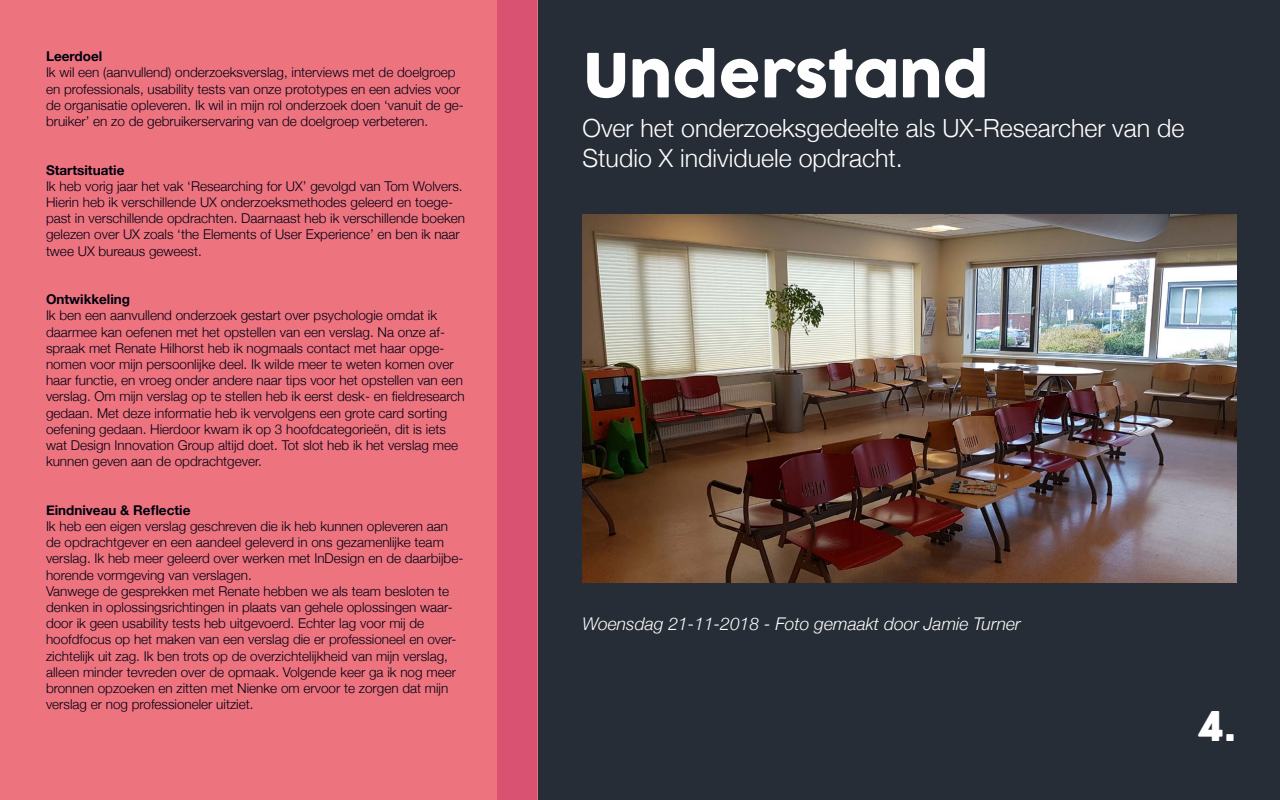
<style>
.page{position:relative;width:1280px;height:800px;background:#262d36}
.page>*{position:absolute;margin:0;border:0;box-sizing:border-box;transform-origin:0 0}
.t1{font:60px "Cocogoose Pro";color:#fefefe}
.t2{font:40px "Cocogoose Pro";color:#fefefe}
.t3{font:300 25px/30px "Helvetica Neue";color:#fffdfe}
.t4{font:italic 300 17.5px "Helvetica Neue";color:#fffdfe}
.t5{font:300 13.5px/16.2px "Helvetica Neue";color:#000110}
.t6{font:700 13.5px "Helvetica Neue";color:#000110}
</style>
<div class="page">
<div style="left:0;top:0;width:538px;height:800px;background:#ed737f"></div>
<div style="left:498px;top:0;width:39px;height:800px;background:#da5272"></div>
<img style="left:582px;top:215px;width:654px;height:367px">
<p class="t6" style="left:46px;top:46px;width:58px">Leerdoel</p>
<p class="t5" style="left:46px;top:63px;width:419px">Ik wil een (aanvullend) onderzoeksverslag, interviews met de doelgroep en professionals, usability tests van onze prototypes en een advies voor de organisatie opleveren. Ik wil in mijn rol onderzoek doen ‘vanuit de ge&shy;bruiker’ en zo de gebruikerservaring van de doelgroep verbeteren.</p>
<p class="t6" style="left:46px;top:159px;width:80px">Startsituatie</p>
<p class="t5" style="left:46px;top:177px;width:421px">Ik heb vorig jaar het vak ‘Researching for UX’ gevolgd van Tom Wolvers.<br>Hierin heb ik verschillende UX onderzoeksmethodes geleerd en toege&shy;past in verschillende opdrachten. Daarnaast heb ik verschillende boeken gelezen over UX zoals ‘the Elements of User Experience’ en ben ik naar twee UX bureaus geweest.</p>
<p class="t6" style="left:46px;top:289px;width:86px">Ontwikkeling</p>
<p class="t5" style="left:46px;top:306px;width:420px">Ik ben een aanvullend onderzoek gestart over psychologie omdat ik daarmee kan oefenen met het opstellen van een verslag. Na onze af&shy;spraak met Renate Hilhorst heb ik nogmaals contact met haar opge&shy;nomen voor mijn persoonlijke deel. Ik wilde meer te weten komen over haar functie, en vroeg onder andere naar tips voor het opstellen van een verslag. Om mijn verslag op te stellen heb ik eerst desk- en fieldresearch gedaan. Met deze informatie heb ik vervolgens een grote card sorting oefening gedaan. Hierdoor kwam ik op 3 hoofdcategorieën, dit is iets wat Design Innovation Group altijd doet. Tot slot heb ik het verslag mee kunnen geven aan de opdrachtgever.</p>
<p class="t6" style="left:46px;top:499px;width:146px">Eindniveau &amp; Reflectie</p>
<p class="t5" style="left:46px;top:517px;width:419px">Ik heb een eigen verslag geschreven die ik heb kunnen opleveren aan de opdrachtgever en een aandeel geleverd in ons gezamenlijke team verslag. Ik heb meer geleerd over werken met InDesign en de daarbijbe&shy;horende vormgeving van verslagen.<br>Vanwege de gesprekken met Renate hebben we als team besloten te denken in oplossingsrichtingen in plaats van gehele oplossingen waar&shy;door ik geen usability tests heb uitgevoerd. Echter lag voor mij de hoofdfocus op het maken van een verslag die er professioneel en over&shy;zichtelijk uit zag. Ik ben trots op de overzichtelijkheid van mijn verslag, alleen minder tevreden over de opmaak. Volgende keer ga ik nog meer bronnen opzoeken en zitten met Nienke om ervoor te zorgen dat mijn verslag er nog professioneler uitziet.</p>
<h1 class="t1" style="left:582px;top:35px;width:408px">Understand</h1>
<h3 class="t3" style="left:583px;top:111px;width:604px">Over het onderzoeksgedeelte als UX-Researcher van de<br>Studio X individuele opdracht.</h3>
<p class="t4" style="left:583px;top:610px;width:440px">Woensdag 21-11-2018 - Foto gemaakt door Jamie Turner</p>
<h2 class="t2" style="left:1197px;top:699px;width:40px">4.</h2>
</div>
